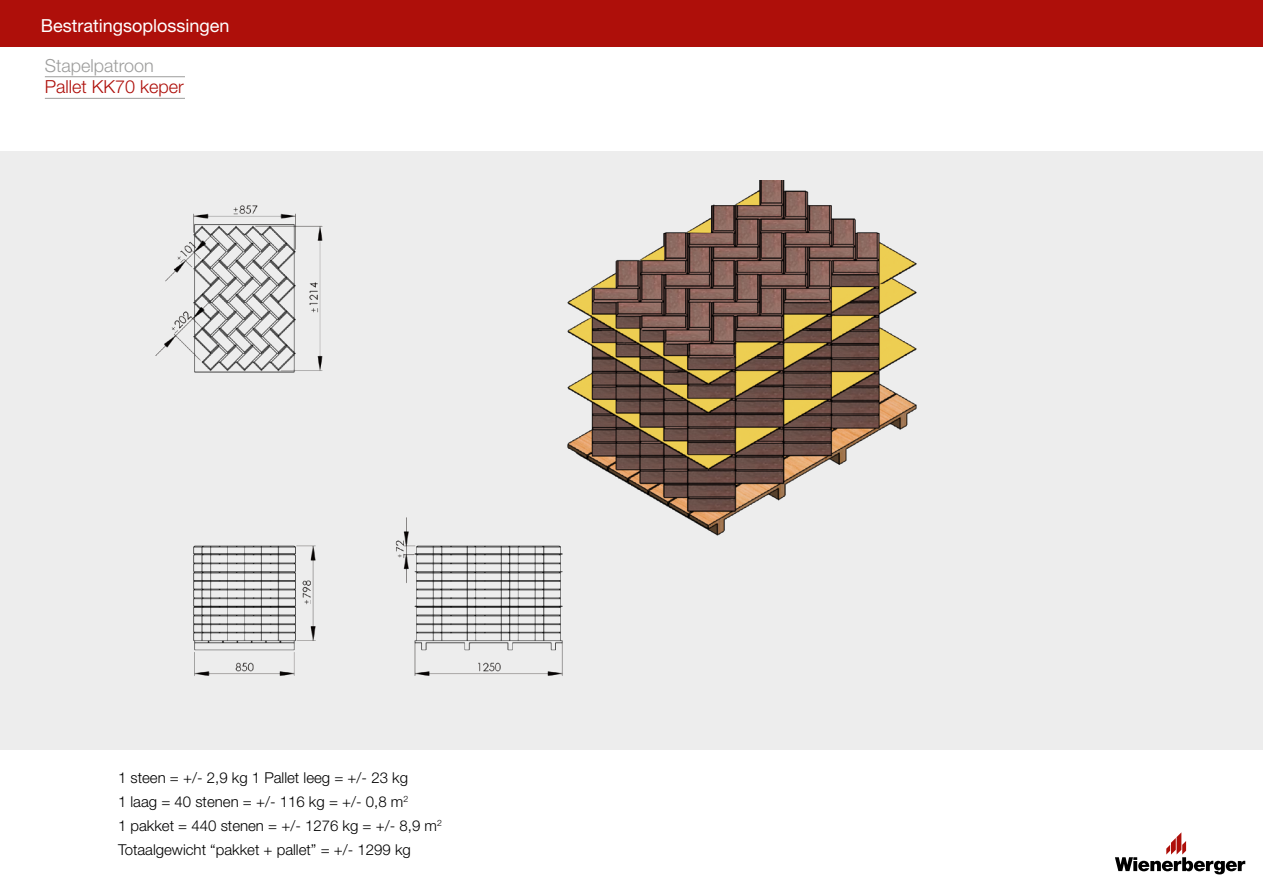
<style>
.page{position:relative;width:1263px;height:893px;background:#fff}
.page>*{position:absolute;margin:0;border:0;box-sizing:border-box;transform-origin:0 0}
.t1{font:18px "Helvetica Neue";color:#fff}
.t2{font:300 18px "Helvetica Neue";color:#ae0f0a}
.t3{font:300 18px "Helvetica Neue";color:#9d9d9c}
.t4{font:300 15px/24px "Helvetica Neue";color:#000}
</style>
<div class="page">
<div style="left:0;top:151px;width:1263px;height:598px;background:#ededed"></div>
<div style="left:0;top:0;width:1263px;height:47px;background:#ae0f0a"></div>
<hr style="left:45px;top:76px;width:140px;height:1px;background:#9d9d9c">
<hr style="left:45px;top:98px;width:140px;height:1px;background:#9d9d9c">
<svg style="left:1115px;top:832px;width:130px;height:42px"></svg>
<img style="left:155px;top:181px;width:762px;height:495px">
<p class="t1" style="left:41px;top:15px;width:190px">Bestratingsoplossingen</p>
<p class="t3" style="left:45px;top:54px;width:111px">Stapelpatroon</p>
<p class="t2" style="left:45px;top:76px;width:141px">Pallet KK70 keper</p>
<p class="t4" style="left:118px;top:765px;width:325px">1 steen = +/- 2,9 kg 1 Pallet leeg = +/- 23 kg<br>1 laag = 40 stenen = +/- 116 kg = +/- 0,8 m<sup>2<br></sup>1 pakket = 440 stenen = +/- 1276 kg = +/- 8,9 m<sup>2<br></sup>Totaalgewicht “pakket + pallet” = +/- 1299 kg</p>
</div>
